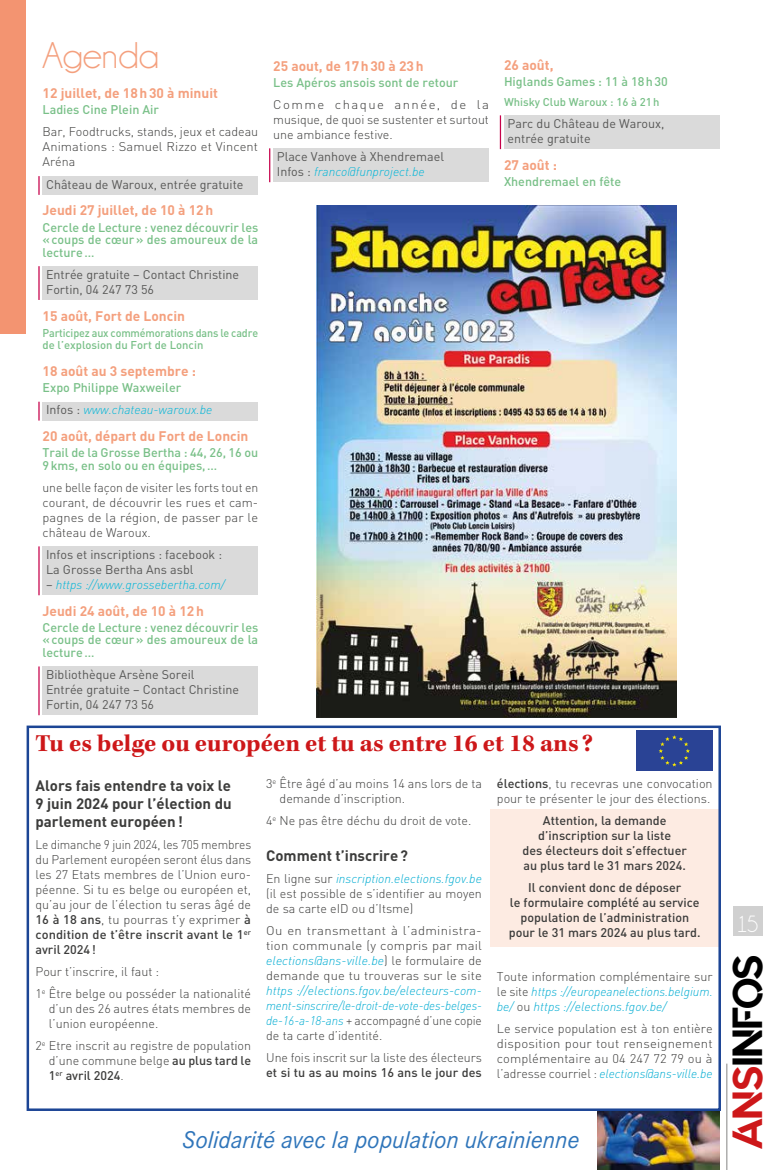
<style>
.page{position:relative;width:780px;height:1170px;background:#fff}
.page>*{position:absolute;margin:0;border:0;box-sizing:border-box;transform-origin:0 0}
.t1{font:41.88px "Quantify";color:#000}
.t2{font:37.5px "Champagne&Limousines";color:#f4a07e}
.t3{font:700 25px "Kepler Std";color:#cd1719}
.t4{font:italic 25px "Corporate S";color:#2f75ba}
.t5{font:23.75px "Champagne&Limousines";color:#fff;scale:.95 1}
.t6{font:700 15px/18px "DIN";color:#3c3c3b;text-align:justify}
.t7{font:700 13.75px "DIN";color:#f4a07e}
.t8{font:300 12.5px/15px "DIN";color:#3c3c3b;text-align:justify}
.t9{font:500 12.5px/12.5px "DIN";color:#79c088;text-align:justify}
.t10{font:12.5px/15px "DIN";color:#575756}
.t11{font:italic 300 12.5px/15px "DIN";letter-spacing:-.005em;color:#00acd2;text-align:justify}
.t12{font:300 12.5px/15px "DIN";color:#3c3c3b;text-align:justify;scale:.96 1}
.t13{font:500 12.5px/15px "DIN";color:#3c3c3b;text-align:center}
.t14{font:300 12.5px/15px "DIN";color:#3c3c3b;text-align:justify;scale:1.05 1}
.t15{font:italic 300 12.5px "DIN";color:#00b5d8}
.t16{font:500 11.25px/12.5px "DIN";color:#79c088;scale:.95 1}
.t17{font:500 11.25px "DIN";color:#79c088}
.s1{font-weight:400;color:#575756}
.s2{font-weight:300;font-style:italic;color:#00b5d8}
.s3{font-weight:400;font-style:normal;color:#575756}
.s4{font-weight:500}
.s5{font-style:italic;color:#00acd2}
.s6{font-style:normal;color:#3c3c3b}
.s7{color:#cd1719}
</style>
<div class="page">
<hr style="left:726px;top:1063px;width:1px;height:106px;background:#9d9d9c">
<div style="left:732px;top:905px;width:30px;height:30px;background:#d0d0d0"></div>
<div style="left:0;top:0;width:25px;height:333px;background:#f39471"></div>
<img style="left:597px;top:1110px;width:122px;height:59px">
<div style="left:43px;top:176px;width:215px;height:19px;background:#dadada"></div>
<svg style="left:38px;top:176px;width:2px;height:19px"></svg>
<div style="left:43px;top:266px;width:215px;height:34px;background:#dadada"></div>
<hr style="left:38px;top:266px;width:2px;height:34px;background:#c6014a">
<div style="left:43px;top:401px;width:215px;height:19px;background:#dadada"></div>
<svg style="left:38px;top:401px;width:2px;height:19px"></svg>
<div style="left:43px;top:546px;width:215px;height:49px;background:#dadada"></div>
<hr style="left:38px;top:546px;width:2px;height:49px;background:#c6014a">
<div style="left:43px;top:666px;width:215px;height:49px;background:#dadada"></div>
<hr style="left:38px;top:666px;width:2px;height:49px;background:#c6014a">
<div style="left:273px;top:148px;width:216px;height:34px;background:#dadada"></div>
<hr style="left:269px;top:148px;width:1px;height:34px;background:#c6014a">
<div style="left:504px;top:115px;width:215px;height:34px;background:#dadada"></div>
<hr style="left:500px;top:115px;width:1px;height:34px;background:#c6014a">
<img style="left:316px;top:206px;width:360px;height:511px">
<div style="left:490px;top:808px;width:229px;height:71px;background:#fdebe2"></div>
<div style="left:490px;top:875px;width:229px;height:71px;background:#fdebe2"></div>
<div style="left:27px;top:725px;width:694px;height:385px;border:2px solid #1c4595"></div>
<div style="left:636px;top:730px;width:76px;height:41px;background:#2a4395"></div>
<svg style="left:659px;top:735px;width:31px;height:31px"></svg>
<h2 class="t2" style="left:43px;top:36px;width:118px">Agenda</h2>
<p class="t7" style="left:43px;top:84px;width:177px">12 juillet, de 18h30 à minuit</p>
<p class="t9" style="left:43px;top:103px;width:118px">Ladies Cine Plein Air</p>
<p class="t8" style="left:43px;top:124px;width:217px">Bar, Foodtrucks, stands, jeux et cadeau Animations : Samuel Rizzo et Vincent Aréna</p>
<p class="t10" style="left:46px;top:176px;width:199px">Château de Waroux, entrée gratuite</p>
<p class="t7" style="left:43px;top:201px;width:172px">Jeudi 27 juillet, de 10 à 12h</p>
<p class="t9" style="left:43px;top:220px;width:217px">Cercle de Lecture : venez découvrir les «coups de cœur» des amoureux de la lecture…</p>
<p class="t10" style="left:46px;top:266px;width:195px">Entrée gratuite – Contact Christine<br>Fortin, 04 247 73 56</p>
<p class="t7" style="left:43px;top:306px;width:144px">15 août, Fort de Loncin</p>
<p class="t16" style="left:43px;top:326px;width:228px">Participez aux commémorations dans le cadre de l’explosion du Fort de Loncin</p>
<p class="t7" style="left:43px;top:362px;width:155px">18 août au 3 septembre :</p>
<p class="t9" style="left:43px;top:376px;width:171px;line-height:22.1px">Expo Philippe Waxweiler<br><span class="s1">Infos :</span> <span class="s2">www.chateau-waroux.be</span></p>
<p class="t7" style="left:43px;top:427px;width:207px">20 août, départ du Fort de Loncin</p>
<p class="t9" style="left:43px;top:446px;width:217px">Trail de la Grosse Bertha : 44, 26, 16 ou<br>9kms, en solo ou en équipes,…</p>
<p class="t8" style="left:43px;top:479px;width:217px">une belle façon de visiter les forts tout en courant, de découvrir les rues et cam&shy;pagnes de la région, de passer par le château de Waroux.</p>
<p class="t10" style="left:46px;top:546px;width:177px">Infos et inscriptions : facebook :<br>La Grosse Bertha Ans asbl</p>
<p class="t15" style="left:46px;top:576px;width:180px"><span class="s3">–</span> https ://www.grossebertha.com/</p>
<p class="t7" style="left:43px;top:601px;width:163px">Jeudi 24 août, de 10 à 12h</p>
<p class="t9" style="left:43px;top:620px;width:217px">Cercle de Lecture : venez découvrir les «coups de cœur» des amoureux de la lecture…</p>
<p class="t10" style="left:46px;top:666px;width:195px">Bibliothèque Arsène Soreil<br>Entrée gratuite – Contact Christine<br>Fortin, 04 247 73 56</p>
<p class="t7" style="left:273px;top:57px;width:152px">25 aout, de 17h30 à 23h</p>
<p class="t9" style="left:273px;top:75px;width:187px">Les Apéros ansois sont de retour</p>
<p class="t14" style="left:273px;top:96px;width:207px">Comme chaque année, de la musique, de quoi se sustenter et surtout une ambiance festive.</p>
<p class="t10" style="left:277px;top:148px;width:169px">Place Vanhove à Xhendremael<br>Infos : <span class="s2">franco@funproject.be</span></p>
<p class="t7" style="left:504px;top:56px;width:51px">26 août,</p>
<p class="t9" style="left:504px;top:75px;width:165px">Higlands Games : 11 à 18h30</p>
<p class="t17" style="left:504px;top:94px;width:157px">Whisky Club Waroux : 16 à 21h</p>
<p class="t10" style="left:507px;top:115px;width:158px">Parc du Château de Waroux, entrée gratuite</p>
<p class="t7" style="left:504px;top:156px;width:55px">27 août :</p>
<p class="t9" style="left:504px;top:174px;width:119px">Xhendremael en fête</p>
<h3 class="t3" style="left:35px;top:729px;width:559px">Tu es belge ou européen et tu as entre 16 et 18 ans ?</h3>
<p class="t6" style="left:35px;top:775px;width:198px">Alors fais entendre ta voix le 9 juin 2024 pour l’élection du parlement européen!</p>
<p class="t12" style="left:35px;top:836px;width:226px">Le dimanche 9 juin 2024, les 705 membres du Parlement européen seront élus dans les 27 Etats membres de l’Union euro&shy;péenne. Si tu es belge ou européen et, qu’au jour de l’élection tu seras âgé de <span class="s4">16 à 18 ans</span>, tu pourras t’y exprimer <span class="s4">à condition de t’être inscrit avant le 1</span><sup>er </sup><span class="s4">avril 2024!</span></p>
<p class="t8" style="left:35px;top:960px;width:217px;line-height:22.1px">Pour t’inscrire, il faut :<br>1<sup>e</sup> Être belge ou posséder la nationalité</p>
<p class="t8" style="left:49px;top:1000px;width:204px">d’un des 26 autres états membres de l’union européenne.</p>
<p class="t8" style="left:49px;top:1037px;width:204px;text-indent:-13px">2<sup>e</sup> Etre inscrit au registre de population d’une commune belge <span class="s4">au plus tard le 1</span><sup>er</sup> <span class="s4">avril 2024</span>.</p>
<p class="t8" style="left:279px;top:775px;width:204px;text-indent:-13px">3<sup>e</sup> Être âgé d’au moins 14 ans lors de ta demande d’inscription.</p>
<p class="t8" style="left:266px;top:812px;width:207px">4<sup>e</sup> Ne pas être déchu du droit de vote.</p>
<p class="t6" style="left:266px;top:845px;width:143px">Comment t’inscrire?</p>
<p class="t8" style="left:266px;top:870px;width:217px">En ligne sur <span class="s5">inscription.elections.fgov.be </span>(il est possible de s’identifier au moyen de sa carte eID ou d’Itsme)</p>
<p class="t14" style="left:266px;top:922px;width:207px">Ou en transmettant à l’administra&shy;tion communale (y compris par mail <span class="s5">elections@ans-ville.be</span>) le formulaire de demande que tu trouveras sur le site</p>
<p class="t11" style="left:266px;top:982px;width:217px">https ://elections.fgov.be/electeurs-com&shy;ment-sinscrire/le-droit-de-vote-des-belges&shy;de-16-a-18-ans <span class="s6">+ accompagné d’une copie de ta carte d’identité.</span></p>
<p class="t8" style="left:266px;top:1049px;width:217px">Une fois inscrit sur la liste des électeurs</p>
<p class="t13" style="left:266px;top:1064px;width:217px">et si tu as au moins 16 ans le jour des</p>
<p class="t8" style="left:497px;top:775px;width:217px"><span class="s4">élections</span>, tu recevras une convocation pour te présenter le jour des élections.</p>
<p class="t13" style="left:522px;top:812px;width:166px">Attention, la demande d’inscription sur la liste<br>des électeurs doit s’effectuer au plus tard le 31 mars 2024.</p>
<p class="t13" style="left:509px;top:879px;width:193px">Il convient donc de déposer<br>le formulaire complété au service population de l’administration pour le 31 mars 2024 au plus tard.</p>
<p class="t11" style="left:497px;top:968px;width:217px"><span class="s6">Toute information complémentaire sur le site</span> https ://europeanelections.belgium. be/ <span class="s6">ou</span> https ://elections.fgov.be/</p>
<p class="t8" style="left:497px;top:1021px;width:217px">Le service population est à ton entière disposition pour tout renseignement complémentaire au 04 247 72 79 ou à l’adresse courriel : <span class="s5">elections@ans-ville.be</span></p>
<h3 class="t4" style="left:182px;top:1125px;width:399px">Solidarité avec la population ukrainienne</h3>
<h3 class="t5" style="left:736px;top:911px;width:25px">15</h3>
<h1 class="t1" style="left:724px;top:1149px;width:197px;rotate:-90deg"><span class="s7">ANS</span>INFOS</h1>
</div>
